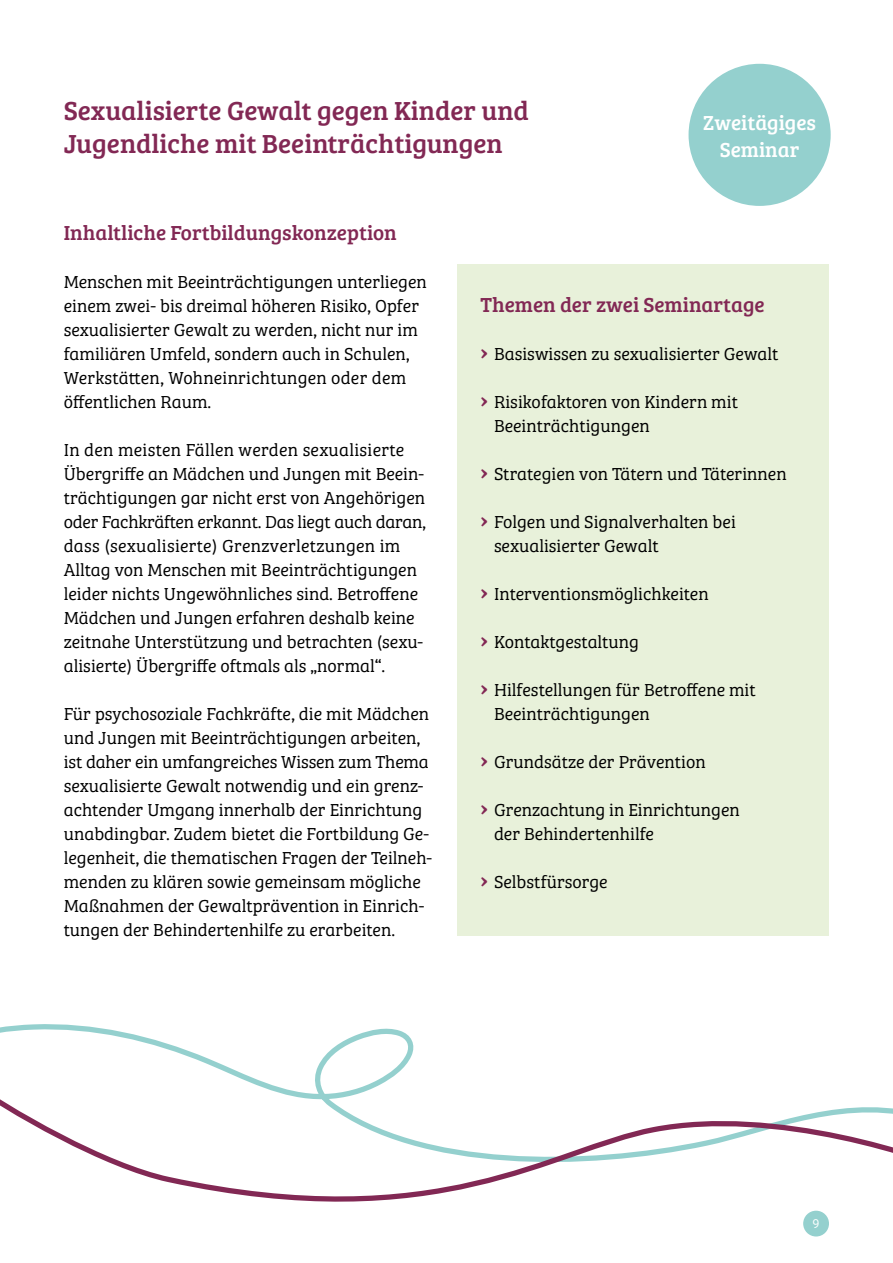
<style>
.page{position:relative;width:893px;height:1263px;background:#fff}
.page>*{position:absolute;margin:0;border:0;box-sizing:border-box;transform-origin:0 0}
.t1{font:27px/33px "Bree Serif";color:#822854}
.t2{font:21px "Bree Serif";color:#822854}
.t3{font:21px/27px "Bree Serif";color:#fff;text-align:center}
.t4{font:18px/24px "Bree Serif Lt";color:#000}
.t5{font:13.5px "Bree Serif Lt";color:#fff}
.s1{font-family:"Bree Serif";font-size:24px;color:#822854}
</style>
<div class="page">
<div style="left:457px;top:264px;width:372px;height:672px;background:#e8f1da"></div>
<svg style="left:0;top:1024px;width:893px;height:213px"></svg>
<div style="left:688px;top:64px;width:143px;height:142px;background:#94d0ce;border-radius:50%"></div>
<h1 class="t1" style="left:64px;top:93px;width:467px">Sexualisierte Gewalt gegen Kinder und<br>Jugendliche mit Beeinträchtigungen</h1>
<p class="t3" style="left:703px;top:108px;width:114px">Zweitägiges<br>Seminar</p>
<p class="t2" style="left:64px;top:217px;width:335px">Inhaltliche Fortbildungskonzeption</p>
<p class="t4" style="left:64px;top:269px;width:365px">Menschen mit Beeinträchtigungen unterliegen einem zwei- bis dreimal höheren Risiko, Opfer sexualisierter Gewalt zu werden, nicht nur im familiären Umfeld, sondern auch in Schulen, Werkstätten, Wohneinrichtungen oder dem öffentlichen Raum.</p>
<p class="t4" style="left:64px;top:437px;width:364px">In den meisten Fällen werden sexualisierte Übergriffe an Mädchen und Jungen mit Beein&shy;trächtigungen gar nicht erst von Angehörigen oder Fachkräften erkannt. Das liegt auch daran, dass (sexualisierte) Grenzverletzungen im Alltag von Menschen mit Beeinträchtigungen leider nichts Ungewöhnliches sind. Betroffene Mädchen und Jungen erfahren deshalb keine zeitnahe Unterstützung und betrachten (sexu&shy;alisierte) Übergriffe oftmals als „normal“.</p>
<p class="t4" style="left:64px;top:701px;width:370px">Für psychosoziale Fachkräfte, die mit Mädchen und Jungen mit Beeinträchtigungen arbeiten, ist daher ein umfangreiches Wissen zum Thema sexualisierte Gewalt notwendig und ein grenz&shy;achtender Umgang innerhalb der Einrichtung unabdingbar. Zudem bietet die Fortbildung Ge&shy;legenheit, die thematischen Fragen der Teilneh&shy;menden zu klären sowie gemeinsam mögliche Maßnahmen der Gewaltprävention in Einrich&shy;tungen der Behindertenhilfe zu erarbeiten.</p>
<p class="t2" style="left:480px;top:289px;width:286px">Themen der zwei Seminartage</p>
<p class="t4" style="left:480px;top:341px;width:300px"><span class="s1">›</span> Basiswissen zu sexualisierter Gewalt</p>
<p class="t4" style="left:494px;top:389px;width:246px;text-indent:-13px"><span class="s1">›</span> Risikofaktoren von Kindern mit<br>Beeinträchtigungen</p>
<p class="t4" style="left:480px;top:461px;width:308px"><span class="s1">›</span> Strategien von Tätern und Täterinnen</p>
<p class="t4" style="left:494px;top:509px;width:243px;text-indent:-13px"><span class="s1">›</span> Folgen und Signalverhalten bei sexualisierter Gewalt</p>
<p class="t4" style="left:480px;top:581px;width:230px"><span class="s1">›</span> Interventionsmöglichkeiten</p>
<p class="t4" style="left:480px;top:629px;width:160px"><span class="s1">›</span> Kontaktgestaltung</p>
<p class="t4" style="left:494px;top:677px;width:263px;text-indent:-13px"><span class="s1">›</span> Hilfestellungen für Betroffene mit<br>Beeinträchtigungen</p>
<p class="t4" style="left:480px;top:749px;width:227px"><span class="s1">›</span> Grundsätze der Prävention</p>
<p class="t4" style="left:494px;top:797px;width:247px;text-indent:-13px"><span class="s1">›</span> Grenzachtung in Einrichtungen der Behindertenhilfe</p>
<p class="t4" style="left:480px;top:869px;width:129px"><span class="s1">›</span> Selbstfürsorge</p>
<p class="t5" style="left:813px;top:1213px;width:9px">9</p>
</div>
